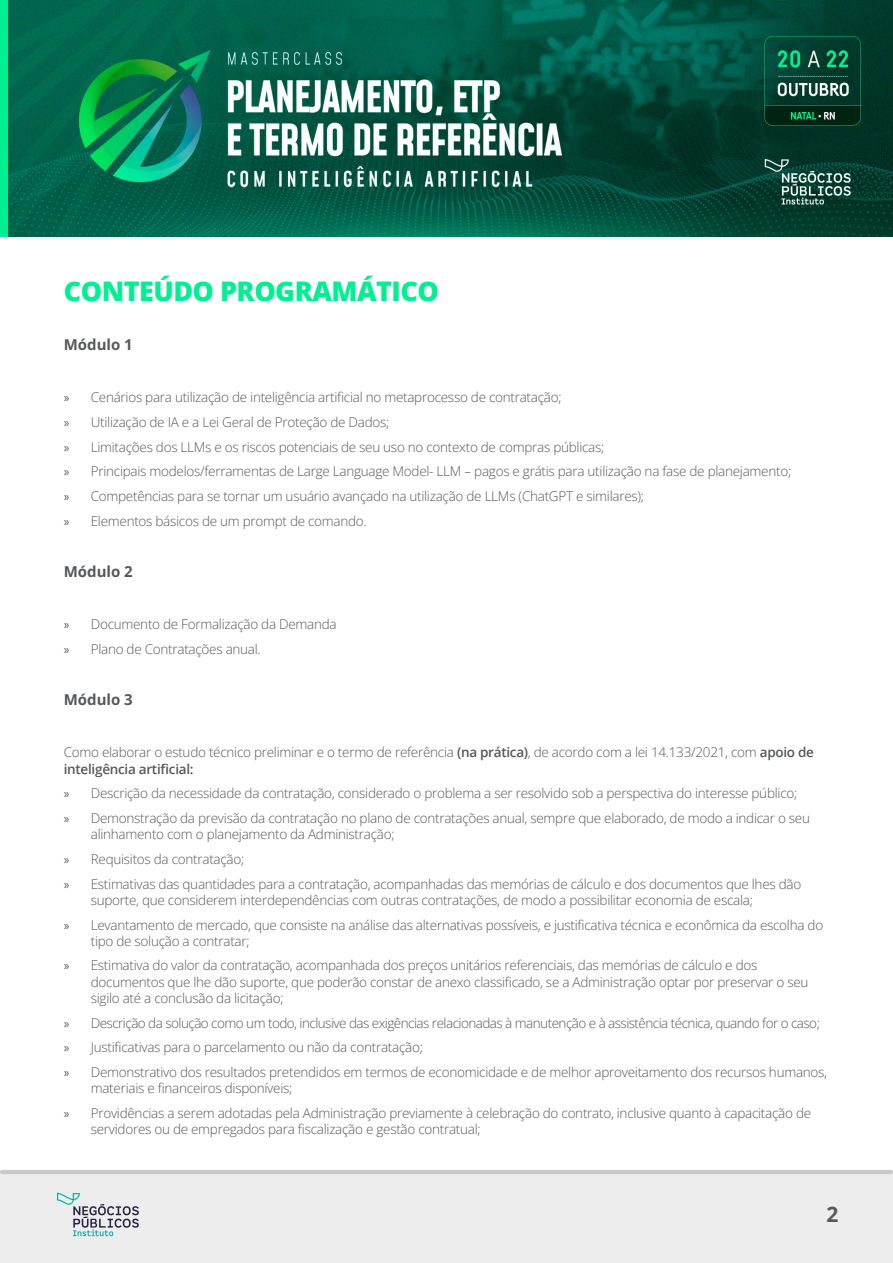
<style>
.page{position:relative;width:893px;height:1263px;background:#fff}
.page>*{position:absolute;margin:0;border:0;box-sizing:border-box;transform-origin:0 0}
.t1{font:800 27px "Open Sans";letter-spacing:-.02em;color:#00ef92}
.t2{font:700 21px "Open Sans";color:#57585a}
.t3{font:700 15px "Open Sans";color:#57585a}
.t4{font:300 13.5px/16.2px "Open Sans";letter-spacing:-.02em;color:#57585a}
.t5{font:300 13.5px "Open Sans";letter-spacing:-.04em;color:#57585a}
.s1{font-family:"Myriad Pro";font-weight:400}
.s2{font-weight:600}
</style>
<div class="page">
<div style="left:0;top:1174px;width:893px;height:89px;background:#ededed"></div>
<hr style="left:0;top:1170px;width:893px;height:4px;background:#c9c9c9;border-radius:2px">
<svg style="left:57px;top:1193px;width:82px;height:43px"></svg>
<img style="left:0;top:0;width:893px;height:236px">
<p class="t1" style="left:64px;top:271px;width:377px">CONTEÚDO PROGRAMÁTICO</p>
<p class="t3" style="left:64px;top:334px;width:71px">Módulo 1</p>
<p class="t4" style="left:64px;top:389px;width:499px"><span class="s1">»</span> Cenários para utilização de inteligência artificial no metaprocesso de contratação;</p>
<p class="t4" style="left:64px;top:414px;width:327px"><span class="s1">»</span> Utilização de IA e a Lei Geral de Proteção de Dados;</p>
<p class="t4" style="left:64px;top:438px;width:542px"><span class="s1">»</span> Limitações dos LLMs e os riscos potenciais de seu uso no contexto de compras públicas;</p>
<p class="t4" style="left:64px;top:463px;width:729px"><span class="s1">»</span> Principais modelos/ferramentas de Large Language Model- LLM – pagos e grátis para utilização na fase de planejamento;</p>
<p class="t4" style="left:64px;top:488px;width:582px"><span class="s1">»</span> Competências para se tornar um usuário avançado na utilização de LLMs (ChatGPT e similares);</p>
<p class="t4" style="left:64px;top:512px;width:305px"><span class="s1">»</span> Elementos básicos de um prompt de comando.</p>
<p class="t3" style="left:64px;top:561px;width:71px">Módulo 2</p>
<p class="t4" style="left:64px;top:616px;width:274px"><span class="s1">»</span> Documento de Formalização da Demanda</p>
<p class="t4" style="left:64px;top:641px;width:199px"><span class="s1">»</span> Plano de Contratações anual.</p>
<p class="t3" style="left:64px;top:689px;width:71px">Módulo 3</p>
<p class="t4" style="left:64px;top:744px;width:752px">Como elaborar o estudo técnico preliminar e o termo de referência <span class="s2">(na prática)</span>, de acordo com a lei 14.133/2021, com <span class="s2">apoio de inteligência artificial:</span></p>
<p class="t4" style="left:64px;top:785px;width:735px"><span class="s1">»</span> Descrição da necessidade da contratação, considerado o problema a ser resolvido sob a perspectiva do interesse público;</p>
<p class="t4" style="left:91px;top:810px;width:721px;text-indent:-27px"><span class="s1">»</span> Demonstração da previsão da contratação no plano de contratações anual, sempre que elaborado, de modo a indicar o seu alinhamento com o planejamento da Administração;</p>
<p class="t4" style="left:64px;top:850px;width:182px"><span class="s1">»</span> Requisitos da contratação;</p>
<p class="t4" style="left:91px;top:875px;width:712px;text-indent:-27px"><span class="s1">»</span> Estimativas das quantidades para a contratação, acompanhadas das memórias de cálculo e dos documentos que lhes dão suporte, que considerem interdependências com outras contratações, de modo a possibilitar economia de escala;</p>
<p class="t4" style="left:91px;top:916px;width:734px;text-indent:-27px"><span class="s1">»</span> Levantamento de mercado, que consiste na análise das alternativas possíveis, e justificativa técnica e econômica da escolha do tipo de solução a contratar;</p>
<p class="t4" style="left:91px;top:957px;width:719px;text-indent:-27px"><span class="s1">»</span> Estimativa do valor da contratação, acompanhada dos preços unitários referenciais, das memórias de cálculo e dos documentos que lhe dão suporte, que poderão constar de anexo classificado, se a Administração optar por preservar o seu sigilo até a conclusão da licitação;</p>
<p class="t5" style="left:64px;top:1013px;width:758px"><span class="s1">»</span> Descrição da solução como um todo, inclusive das exigências relacionadas à manutenção e à assistência técnica, quando for o caso;</p>
<p class="t4" style="left:64px;top:1039px;width:361px"><span class="s1">»</span> Justificativas para o parcelamento ou não da contratação;</p>
<p class="t4" style="left:91px;top:1064px;width:738px;text-indent:-27px"><span class="s1">»</span> Demonstrativo dos resultados pretendidos em termos de economicidade e de melhor aproveitamento dos recursos humanos, materiais e financeiros disponíveis;</p>
<p class="t4" style="left:91px;top:1104px;width:722px;text-indent:-27px"><span class="s1">»</span> Providências a serem adotadas pela Administração previamente à celebração do contrato, inclusive quanto à capacitação de servidores ou de empregados para fiscalização e gestão contratual;</p>
<h2 class="t2" style="left:826px;top:1199px;width:14px">2</h2>
</div>
